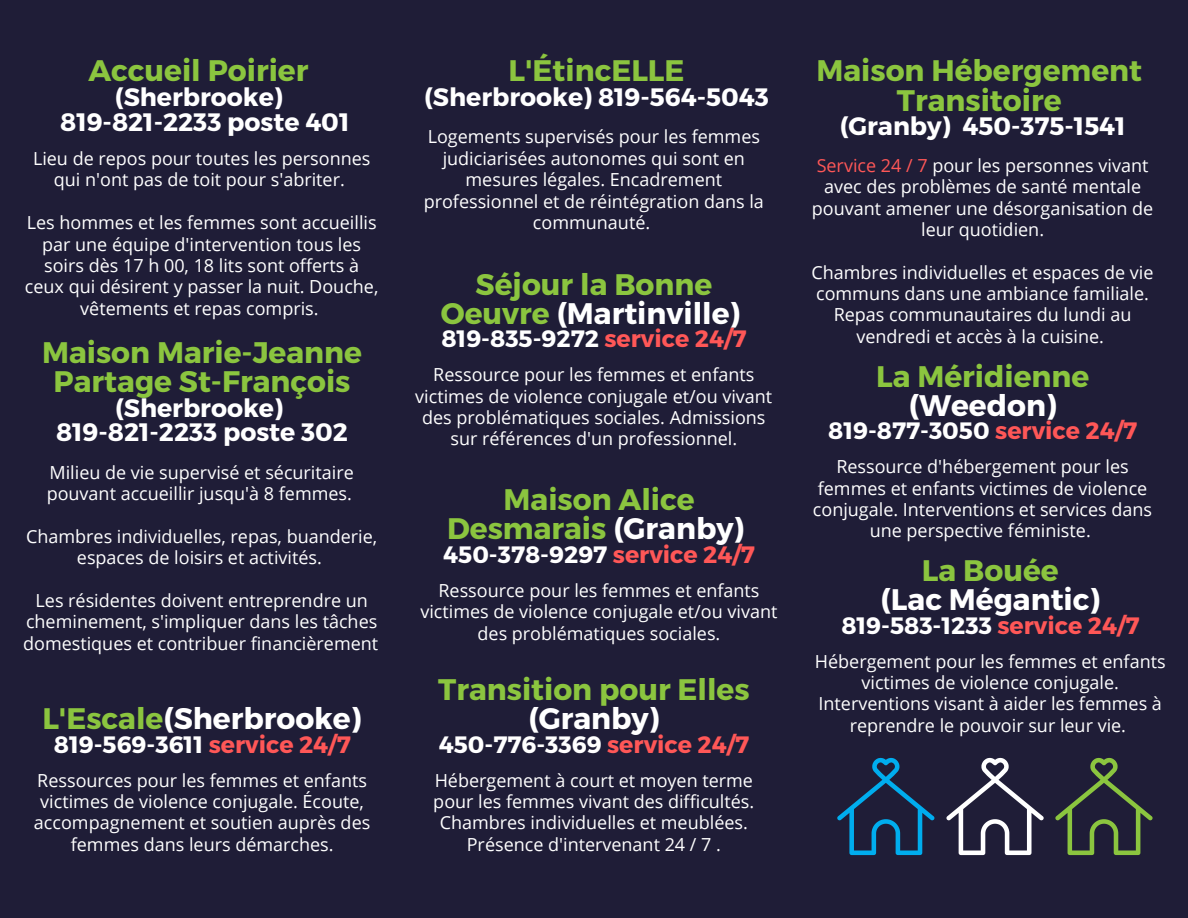
<style>
.page{position:relative;width:1188px;height:918px;background:#1f1d37}
.page>*{position:absolute;margin:0;border:0;box-sizing:border-box;transform-origin:0 0}
.t1{font:700 29.7px/29.2px "Montserrat";color:#8bc53f;text-align:center}
.t2{font:700 29.7px/29.2px "Montserrat";color:#fff;text-align:center}
.t3{font:700 25.2px/24.8px "Montserrat";color:#fff;text-align:center}
.t4{font:700 23.7px "Montserrat";color:#fff}
.t5{font:18px/21.3px "Open Sans";color:#fff;text-align:center}
.s1{color:#8bc53f}
.s2{color:#ff5757}
.s3{color:#fff}
</style>
<div class="page">
<svg style="left:837px;top:758px;width:97px;height:97px"></svg>
<svg style="left:946px;top:758px;width:98px;height:97px"></svg>
<svg style="left:1055px;top:758px;width:98px;height:97px"></svg>
<p class="t1" style="left:88px;top:55px;width:222px">Accueil Poirier</p>
<p class="t3" style="left:60px;top:84px;width:291px">(Sherbrooke)<br>819-821-2233 poste 401</p>
<p class="t5" style="left:33px;top:147px;width:339px">Lieu de repos pour toutes les personnes qui n'ont pas de toit pour s'abriter.</p>
<h1 class="t5" style="left:25px;top:211px;width:355px">Les hommes et les femmes sont accueillis par une équipe d'intervention tous les soirs dès 17 h 00, 18 lits sont offerts à ceux qui désirent y passer la nuit. Douche, vêtements et repas compris.</h1>
<p class="t1" style="left:42px;top:336px;width:322px">Maison Marie-Jeanne<br>Partage St-François</p>
<p class="t3" style="left:56px;top:394px;width:294px">(Sherbrooke)<br>819-821-2233 poste 302</p>
<h1 class="t5" style="left:47px;top:461px;width:309px;text-align:left">Milieu de vie supervisé et sécuritaire pouvant accueillir jusqu'à 8 femmes.</h1>
<p class="t5" style="left:26px;top:525px;width:353px">Chambres individuelles, repas, buanderie, espaces de loisirs et activités.</p>
<h1 class="t5" style="left:23px;top:589px;width:357px">Les résidentes doivent entreprendre un cheminement, s'impliquer dans les tâches domestiques et contribuer financièrement</h1>
<p class="t2" style="left:42px;top:702px;width:321px"><span class="s1">L'Escale</span>(Sherbrooke)</p>
<p class="t4" style="left:54px;top:729px;width:298px">819-569-3611 <span class="s2">service 24/7</span></p>
<h2 class="t5" style="left:34px;top:769px;width:338px">Ressources pour les femmes et enfants victimes de violence conjugale. Écoute, accompagnement et soutien auprès des femmes dans leurs démarches.</h2>
<p class="t1" style="left:509px;top:55px;width:178px">L'ÉtincELLE</p>
<p class="t3" style="left:424px;top:84px;width:346px">(Sherbrooke) 819-564-5043</p>
<h2 class="t5" style="left:424px;top:126px;width:342px">Logements supervisés pour les femmes judiciarisées autonomes qui sont en mesures légales. Encadrement professionnel et de réintégration dans la communauté.</h2>
<p class="t1" style="left:441px;top:268px;width:301px">Séjour la Bonne<br>Oeuvre <span class="s3">(Martinville)</span></p>
<p class="t4" style="left:441px;top:324px;width:307px">819-835-9272 <span class="s2">service 24/7</span></p>
<h1 class="t5" style="left:415px;top:364px;width:359px">Ressource pour les femmes et enfants victimes de violence conjugale et/ou vivant des problématiques sociales. Admissions sur références d'un professionnel.</h1>
<h1 class="t1" style="left:447px;top:483px;width:299px">Maison Alice<br>Desmarais <span class="s3">(Granby)</span></h1>
<h1 class="t4" style="left:443px;top:539px;width:313px">450-378-9297 <span class="s2">service 24/7</span></h1>
<p class="t5" style="left:420px;top:579px;width:359px">Ressource pour les femmes et enfants victimes de violence conjugale et/ou vivant des problématiques sociales.</p>
<p class="t1" style="left:438px;top:673px;width:313px">Transition pour Elles <span class="s3">(Granby)</span></p>
<p class="t4" style="left:439px;top:729px;width:312px">450-776-3369 <span class="s2">service 24/7</span></p>
<p class="t5" style="left:433px;top:769px;width:322px">Hébergement à court et moyen terme pour les femmes vivant des difficultés.<br>Chambres individuelles et meublées.<br>Présence d'intervenant 24 / 7 .</p>
<p class="t1" style="left:816px;top:55px;width:327px">Maison Hébergement<br>Transitoire</p>
<p class="t3" style="left:840px;top:113px;width:113px">(Granby)</p>
<p class="t3" style="left:963px;top:113px;width:165px">450-375-1541</p>
<p class="t5" style="left:812px;top:154px;width:343px"><span class="s2">Service 24 / 7</span> pour les personnes vivant avec des problèmes de santé mentale pouvant amener une désorganisation de leur quotidien.</p>
<h2 class="t5" style="left:811px;top:261px;width:344px">Chambres individuelles et espaces de vie communs dans une ambiance familiale.<br>Repas communautaires du lundi au vendredi et accès à la cuisine.</h2>
<p class="t1" style="left:876px;top:360px;width:215px">La Méridienne <span class="s3">(Weedon)</span></p>
<p class="t4" style="left:828px;top:416px;width:311px">819-877-3050 <span class="s2">service 24/7</span></p>
<h1 class="t5" style="left:813px;top:456px;width:341px">Ressource d'hébergement pour les femmes et enfants victimes de violence conjugale. Interventions et services dans une perspective féministe.</h1>
<h1 class="t2" style="left:881px;top:554px;width:221px"><span class="s1">La Bouée<br></span>(Lac Mégantic)</h1>
<h1 class="t4" style="left:841px;top:610px;width:300px">819-583-1233 <span class="s2">service 24/7</span></h1>
<p class="t5" style="left:815px;top:650px;width:352px">Hébergement pour les femmes et enfants victimes de violence conjugale.<br>Interventions visant à aider les femmes à reprendre le pouvoir sur leur vie.</p>
</div>
